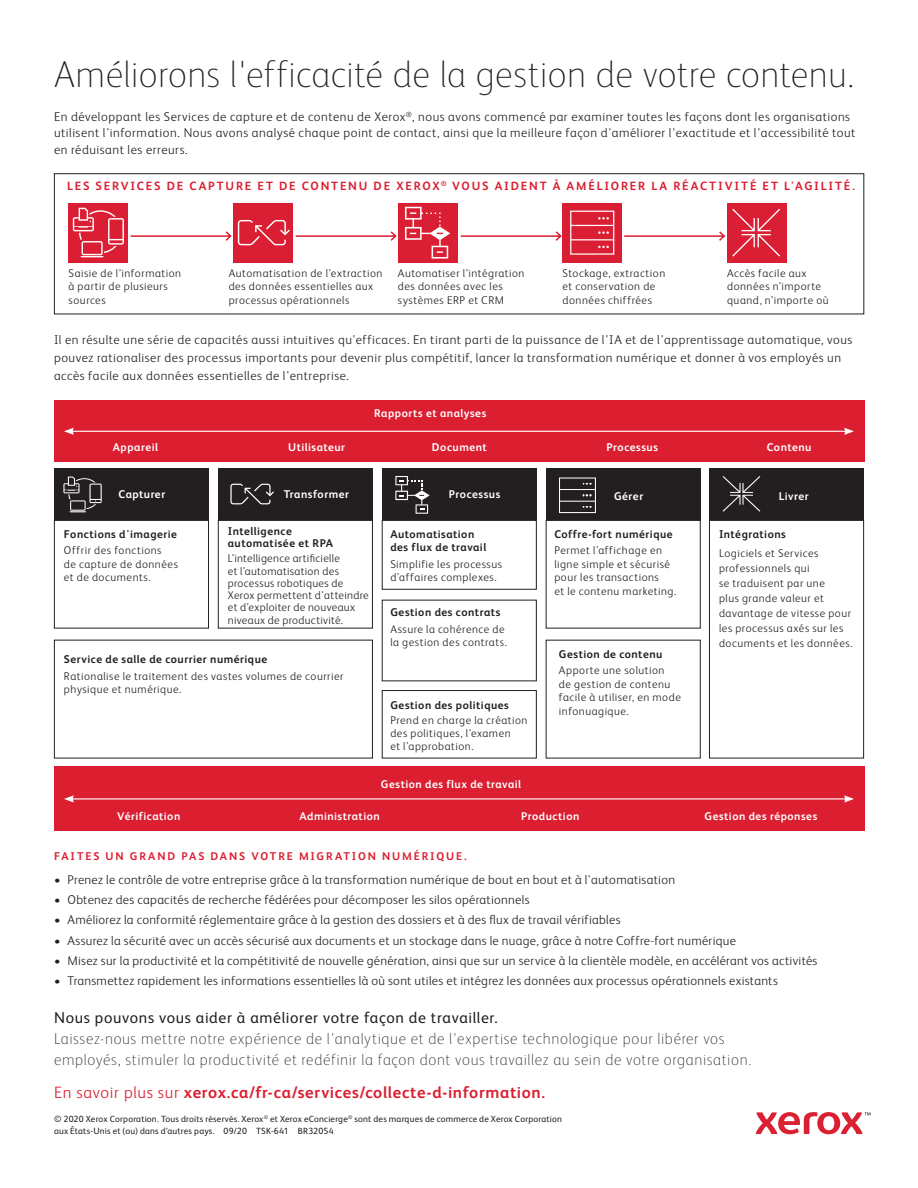
<style>
.page{position:relative;width:918px;height:1188px;background:#fff}
.page>*{position:absolute;margin:0;border:0;box-sizing:border-box;transform-origin:0 0}
.Header_Inside_Spread{font:100 37.5px "Xerox Sans";letter-spacing:.01em;color:#231f20}
.Call_to_action{font:700 16.5px "Xerox Sans";letter-spacing:.035em;color:#db1e30}
.Call_to_action-2{font:100 15.75px/21px "Xerox Sans";letter-spacing:.04em;color:#231f20}
.Body_Text{font:300 12.75px/18px "Xerox Sans";letter-spacing:.03em;color:#231f20}
.Body_Subhead{font:700 12px "Xerox Sans";letter-spacing:.15em;color:#db1e30}
.Body_Subhead_Level_2{font:300 11.25px/13.5px "Xerox Sans";letter-spacing:.045em;color:#231f20}
.Body_Subhead_Level_2-2{font:700 11.25px/12.3px "Xerox Sans";letter-spacing:.045em;color:#231f20}
.Body_Text-2{font:700 11.25px "Xerox Sans";letter-spacing:.045em;color:#fff}
.Body_Subhead_Level_2-3{font:300 11.25px/12.3px "Xerox Sans";letter-spacing:.025em;color:#231f20}
.Body_Subhead-2{font:700 11.25px "Xerox Sans";letter-spacing:.17em;color:#db1e30}
.Legal{font:9px/12px "Xerox Sans";letter-spacing:.02em;color:#231f20}
.s1{font-weight:400}
.s2{font-weight:300}
</style>
<div class="page">
<svg style="left:756px;top:1112px;width:114px;height:22px"></svg>
<div style="left:54px;top:469px;width:155px;height:51px;background:#231f20"></div>
<div style="left:218px;top:469px;width:155px;height:51px;background:#231f20"></div>
<div style="left:382px;top:469px;width:155px;height:51px;background:#231f20"></div>
<div style="left:546px;top:469px;width:155px;height:51px;background:#231f20"></div>
<div style="left:709px;top:469px;width:155px;height:51px;background:#231f20"></div>
<svg style="left:63px;top:477px;width:39px;height:35px"></svg>
<svg style="left:230px;top:484px;width:44px;height:20px"></svg>
<svg style="left:395px;top:476px;width:35px;height:38px"></svg>
<svg style="left:559px;top:478px;width:37px;height:35px"></svg>
<svg style="left:723px;top:476px;width:37px;height:36px"></svg>
<div style="left:54px;top:520px;width:155px;height:108px;border:1px solid #231f20"></div>
<div style="left:218px;top:520px;width:155px;height:108px;border:1px solid #231f20"></div>
<div style="left:382px;top:520px;width:155px;height:70px;border:1px solid #231f20"></div>
<div style="left:546px;top:520px;width:155px;height:108px;border:1px solid #231f20"></div>
<div style="left:709px;top:520px;width:155px;height:238px;border:1px solid #231f20"></div>
<div style="left:382px;top:690px;width:155px;height:68px;border:1px solid #231f20"></div>
<div style="left:54px;top:400px;width:810px;height:62px;background:#db1e30"></div>
<hr style="left:72px;top:431px;width:774px;height:1px;background:#fff">
<svg style="left:64px;top:428px;width:10px;height:7px"></svg>
<svg style="left:844px;top:428px;width:10px;height:7px"></svg>
<div style="left:54px;top:767px;width:810px;height:64px;background:#db1e30"></div>
<hr style="left:72px;top:798px;width:774px;height:1px;background:#fff">
<svg style="left:64px;top:795px;width:10px;height:8px"></svg>
<svg style="left:844px;top:795px;width:10px;height:8px"></svg>
<div style="left:54px;top:173px;width:810px;height:141px;border:1px solid #231f20"></div>
<svg style="left:460px;top:230px;width:103px;height:12px"></svg>
<svg style="left:624px;top:231px;width:102px;height:10px"></svg>
<div style="left:69px;top:203px;width:59px;height:59px;background:#da1e33"></div>
<div style="left:233px;top:203px;width:60px;height:59px;background:#da1e33"></div>
<svg style="left:73px;top:208px;width:324px;height:49px"></svg>
<div style="left:398px;top:203px;width:59px;height:59px;background:#da1e33"></div>
<svg style="left:405px;top:207px;width:45px;height:52px"></svg>
<div style="left:563px;top:203px;width:59px;height:59px;background:#da1e33"></div>
<svg style="left:570px;top:211px;width:44px;height:44px"></svg>
<div style="left:727px;top:203px;width:60px;height:59px;background:#da1e33"></div>
<svg style="left:732px;top:209px;width:48px;height:48px"></svg>
<p class="Header_Inside_Spread" style="left:54px;top:50px;width:802px">Améliorons l'efficacité de la gestion de votre contenu.</p>
<p class="Body_Text" style="left:54px;top:108px;width:803px;line-height:16.5px">En développant les Services de capture et de contenu de Xerox<sup>®</sup>, nous avons commencé par examiner toutes les façons dont les organisations utilisent l'information. Nous avons analysé chaque point de contact, ainsi que la meilleure façon d'améliorer l'exactitude et l'accessibilité tout en réduisant les erreurs.</p>
<p class="Body_Subhead" style="left:67px;top:178px;width:790px">LES SERVICES DE CAPTURE ET DE CONTENU DE XEROX<sup>®</sup> VOUS AIDENT À AMÉLIORER LA RÉACTIVITÉ ET L'AGILITÉ.</p>
<p class="Body_Subhead_Level_2" style="left:69px;top:265px;width:114px">Saisie de l’information à partir de plusieurs sources</p>
<p class="Body_Subhead_Level_2" style="left:229px;top:265px;width:155px">Automatisation de l’extraction des données essentielles aux processus opérationnels</p>
<p class="Body_Subhead_Level_2" style="left:398px;top:265px;width:128px">Automatiser l’intégration des données avec les systèmes ERP et CRM</p>
<p class="Body_Subhead_Level_2" style="left:563px;top:265px;width:104px">Stockage, extraction et conservation de données chiffrées</p>
<p class="Body_Subhead_Level_2" style="left:727px;top:265px;width:103px">Accès facile aux données n’importe quand, n’importe où</p>
<p class="Body_Text" style="left:54px;top:330px;width:800px">Il en résulte une série de capacités aussi intuitives qu'efficaces. En tirant parti de la puissance de l'IA et de l'apprentissage automatique, vous pouvez rationaliser des processus importants pour devenir plus compétitif, lancer la transformation numérique et donner à vos employés un accès facile aux données essentielles de l'entreprise.</p>
<p class="Body_Text-2" style="left:374px;top:405px;width:114px">Rapports et analyses</p>
<p class="Body_Text-2" style="left:113px;top:439px;width:47px">Appareil</p>
<p class="Body_Text-2" style="left:288px;top:439px;width:59px">Utilisateur</p>
<p class="Body_Text-2" style="left:432px;top:439px;width:56px">Document</p>
<p class="Body_Text-2" style="left:607px;top:439px;width:53px">Processus</p>
<p class="Body_Text-2" style="left:767px;top:439px;width:46px">Contenu</p>
<p class="Body_Text-2" style="left:119px;top:487px;width:48px">Capturer</p>
<p class="Body_Text-2" style="left:284px;top:487px;width:67px">Transformer</p>
<p class="Body_Text-2" style="left:449px;top:487px;width:53px">Processus</p>
<p class="Body_Text-2" style="left:614px;top:488px;width:31px">Gérer</p>
<p class="Body_Text-2" style="left:779px;top:488px;width:31px">Livrer</p>
<p class="Body_Subhead_Level_2-2" style="left:64px;top:527px;width:115px">Fonctions d'imagerie</p>
<p class="Body_Subhead_Level_2" style="left:64px;top:543px;width:116px">Offrir des fonctions<br>de capture de données et de documents.</p>
<p class="Body_Subhead_Level_2-2" style="left:228px;top:524px;width:107px">Intelligence automatisée et RPA</p>
<p class="Body_Subhead_Level_2-3" style="left:228px;top:552px;width:142px">L’intelligence artificielle<br>et l’automatisation des processus robotiques de<br>Xerox permettent d'atteindre et d’exploiter de nouveaux niveaux de productivité.</p>
<p class="Body_Subhead_Level_2-2" style="left:554px;top:527px;width:120px">Coffre-fort numérique</p>
<p class="Body_Subhead_Level_2" style="left:554px;top:543px;width:123px">Permet l’affichage en ligne simple et sécurisé pour les transactions<br>et le contenu marketing.</p>
<p class="Body_Subhead_Level_2-2" style="left:719px;top:527px;width:68px">Intégrations</p>
<p class="Body_Subhead_Level_2" style="left:719px;top:545px;width:135px;line-height:15px">Logiciels et Services professionnels qui<br>se traduisent par une<br>plus grande valeur et davantage de vitesse pour les processus axés sur les documents et les données.</p>
<p class="Body_Subhead_Level_2-2" style="left:390px;top:527px;width:97px;line-height:13.5px">Automatisation des flux de travail</p>
<p class="Body_Subhead_Level_2" style="left:390px;top:557px;width:113px">Simplifie les processus d’affaires complexes.</p>
<p class="Body_Subhead_Level_2-2" style="left:390px;top:606px;width:111px">Gestion des contrats</p>
<p class="Body_Subhead_Level_2" style="left:390px;top:622px;width:118px">Assure la cohérence de la gestion des contrats.</p>
<p class="Body_Subhead_Level_2-2" style="left:559px;top:647px;width:105px">Gestion de contenu</p>
<p class="Body_Subhead_Level_2" style="left:559px;top:663px;width:123px">Apporte une solution<br>de gestion de contenu facile à utiliser, en mode infonuagique.</p>
<p class="Body_Subhead_Level_2-2" style="left:64px;top:653px;width:205px">Service de salle de courrier numérique</p>
<p class="Body_Subhead_Level_2" style="left:64px;top:669px;width:281px">Rationalise le traitement des vastes volumes de courrier physique et numérique.</p>
<p class="Body_Subhead_Level_2-2" style="left:390px;top:698px;width:120px">Gestion des politiques</p>
<p class="Body_Subhead_Level_2" style="left:390px;top:714px;width:139px;line-height:12.6px">Prend en charge la création des politiques, l’examen<br>et l’approbation.</p>
<p class="Body_Text-2" style="left:381px;top:776px;width:142px">Gestion des flux de travail</p>
<p class="Body_Text-2" style="left:117px;top:809px;width:65px">Vérification</p>
<p class="Body_Text-2" style="left:299px;top:809px;width:82px">Administration</p>
<p class="Body_Text-2" style="left:521px;top:809px;width:60px">Production</p>
<p class="Body_Text-2" style="left:704px;top:809px;width:114px">Gestion des réponses</p>
<p class="Body_Subhead-2" style="left:54px;top:848px;width:414px">FAITES UN GRAND PAS DANS VOTRE MIGRATION NUMÉRIQUE.</p>
<p class="Body_Text" style="left:54px;top:870px;width:623px">• Prenez le contrôle de votre entreprise grâce à la transformation numérique de bout en bout et à l'automatisation</p>
<p class="Body_Text" style="left:54px;top:890px;width:477px">• Obtenez des capacités de recherche fédérées pour décomposer les silos opérationnels</p>
<p class="Body_Text" style="left:54px;top:910px;width:568px">• Améliorez la conformité réglementaire grâce à la gestion des dossiers et à des flux de travail vérifiables</p>
<p class="Body_Text" style="left:54px;top:931px;width:684px">• Assurez la sécurité avec un accès sécurisé aux documents et un stockage dans le nuage, grâce à notre Coffre-fort numérique</p>
<p class="Body_Text" style="left:54px;top:951px;width:765px">• Misez sur la productivité et la compétitivité de nouvelle génération, ainsi que sur un service à la clientèle modèle, en accélérant vos activités</p>
<p class="Body_Text" style="left:54px;top:971px;width:725px">• Transmettez rapidement les informations essentielles là où sont utiles et intégrez les données aux processus opérationnels existants</p>
<p class="Call_to_action-2" style="left:54px;top:1007px;width:699px"><span class="s1">Nous pouvons vous aider à améliorer votre façon de travailler.<br></span>Laissez-nous mettre notre expérience de l'analytique et de l'expertise technologique pour libérer vos employés, stimuler la productivité et redéfinir la façon dont vous travaillez au sein de votre organisation.</p>
<p class="Call_to_action" style="left:54px;top:1081px;width:493px"><span class="s2">En savoir plus sur</span> xerox.ca/fr-ca/services/collecte-d-information.</p>
<p class="Legal" style="left:54px;top:1112px;width:509px">© 2020 Xerox Corporation. Tous droits réservés. Xerox<sup>®</sup> et Xerox eConcierge<sup>®</sup> sont des marques de commerce de Xerox Corporation aux États-Unis et (ou) dans d’autres pays. 09/20 TSK-641 BR32054</p>
</div>
